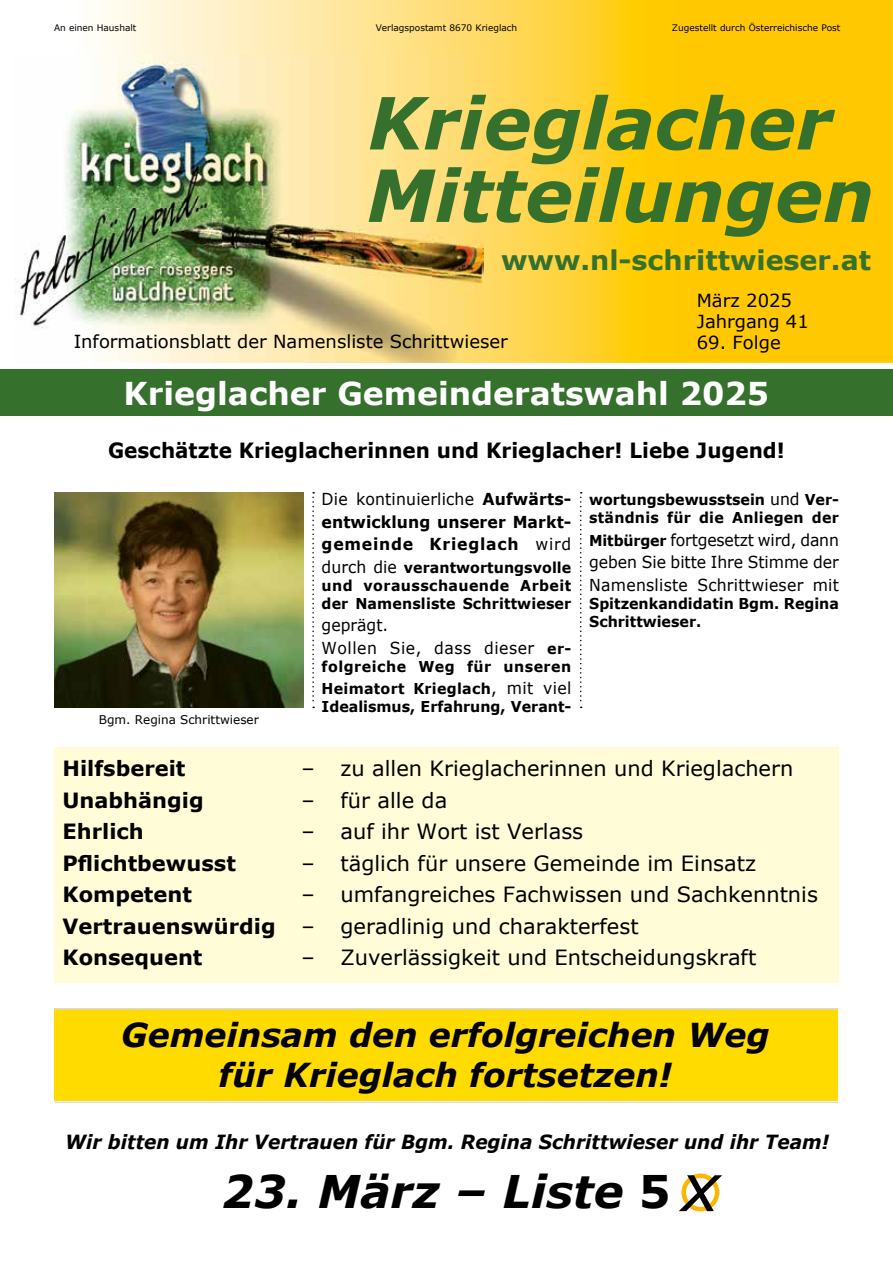
<style>
.page{position:relative;width:893px;height:1263px;background:#fff}
.page>*{position:absolute;margin:0;border:0;box-sizing:border-box;transform-origin:0 0}
.t1{font:italic 700 72px/72.4px "Verdana";color:#36702d}
.t2{font:italic 65.7px "Verdana";color:#000}
.t3{font:italic 700 45px "Verdana";color:#000}
.t4{font:italic 700 33px/39.6px "Verdana";color:#000;text-align:center}
.t5{font:700 31.5px "Verdana";color:#fff}
.t6{font:700 27px "Verdana";color:#36702d}
.t7{font:21px/31.5px "Verdana";color:#000}
.t8{font:700 21px "Verdana";color:#000;scale:.95 1}
.t9{font:700 21px "Verdana";color:#000}
.t10{font:italic 700 19.5px "Verdana";color:#000;scale:.95 1}
.t11{font:18px/21px "Verdana";color:#000}
.t12{font:16.5px/22.5px "Verdana";letter-spacing:.015em;color:#000;scale:.95 1}
.t13{font:700 16.5px/22.5px "Verdana";letter-spacing:.005em;color:#000;text-align:justify;scale:.95 1}
.t14{font:700 15px/18px "Verdana";letter-spacing:.01em;color:#000;scale:.95 1}
.t15{font:700 15px/22.5px "Verdana";letter-spacing:.035em;color:#000;scale:.95 1}
.t16{font:12px "Verdana";color:#000}
.t17{font:9px "Verdana";color:#000}
.s1{font-weight:400}
.s2{font-weight:400;font-size:16.5px}
.s3{font-weight:700;font-size:15px}
.s4{font-weight:700}
.s5{font-style:normal}
</style>
<div class="page">
<div style="left:54px;top:748px;width:785px;height:235px;background:#fffcd7"></div>
<div style="left:681px;top:1173px;width:38px;height:38px;border:4px solid #fbb600;border-radius:50%"></div>
<img style="left:54px;top:492px;width:249px;height:216px">
<svg style="left:312px;top:492px;width:2px;height:216px"></svg>
<svg style="left:580px;top:492px;width:2px;height:216px"></svg>
<svg style="left:14px;top:0;width:879px;height:363px;background:#fed12e"></svg>
<img style="left:15px;top:54px;width:468px;height:309px">
<div style="left:55px;top:1009px;width:783px;height:92px;background:#ffdb00"></div>
<hr style="left:55px;top:1008px;width:783px;height:1px;background:#d8dada">
<hr style="left:55px;top:1101px;width:783px;height:2px;background:#d8dada">
<div style="left:0;top:369px;width:893px;height:47px;background:#36702d"></div>
<p class="t17" style="left:54px;top:22px;width:84px">An einen Haushalt</p>
<p class="t17" style="left:376px;top:22px;width:143px">Verlagspostamt 8670 Krieglach</p>
<p class="t17" style="left:672px;top:22px;width:170px">Zugestellt durch Österreichische Post</p>
<h1 class="t1" style="left:367px;top:88px;width:509px">Krieglacher<br>Mitteilungen</h1>
<p class="t6" style="left:501px;top:243px;width:371px">www.nl-schrittwieser.at</p>
<p class="t11" style="left:74px;top:331px;width:436px">Informationsblatt der Namensliste Schrittwieser</p>
<p class="t11" style="left:697px;top:290px;width:113px">März 2025<br>Jahrgang 41</p>
<p class="t11" style="left:697px;top:332px;width:85px">69. Folge</p>
<h3 class="t5" style="left:124px;top:373px;width:647px">Krieglacher Gemeinderatswahl 2025</h3>
<p class="t8" style="left:108px;top:436px;width:714px">Geschätzte Krieglacherinnen und Krieglacher! Liebe Jugend!</p>
<p class="t16" style="left:99px;top:712px;width:161px">Bgm. Regina Schrittwieser</p>
<p class="t13" style="left:322px;top:488px;width:264px"><span class="s1">Die kontinuierliche</span> Aufwärts&shy;entwicklung unserer Markt&shy;gemeinde Krieglach <span class="s1">wird</span></p>
<p class="t14" style="left:322px;top:559px;width:264px;text-align:justify"><span class="s2">durch die</span> verantwortungsvolle und vorausschauende Arbeit der Namensliste Schrittwieser</p>
<p class="t12" style="left:322px;top:614px;width:264px">geprägt.<br>Wollen Sie, dass dieser <span class="s3">er-</span></p>
<p class="t15" style="left:322px;top:655px;width:264px">folgreiche Weg für unseren<br>Heimatort Krieglach<span class="s2">, mit viel</span></p>
<p class="t14" style="left:322px;top:698px;width:264px">Idealismus, Erfahrung, Verant-</p>
<p class="t14" style="left:589px;top:491px;width:264px">wortungsbewusstsein <span class="s2">und</span> Ver&shy;ständnis für die Anliegen der</p>
<p class="t12" style="left:589px;top:529px;width:264px;text-align:justify"><span class="s3">Mitbürger</span> fortgesetzt wird, dann geben Sie bitte Ihre Stimme der Namensliste Schrittwieser mit</p>
<p class="t14" style="left:589px;top:595px;width:264px">Spitzenkandidatin Bgm. Regina<br>Schrittwieser.</p>
<p class="t9" style="left:63px;top:755px;width:125px">Hilfsbereit</p>
<p class="t7" style="left:302px;top:753px;width:493px">– zu allen Krieglacherinnen und Krieglachern</p>
<p class="t9" style="left:63px;top:786px;width:143px">Unabhängig</p>
<p class="t7" style="left:302px;top:785px;width:147px">– für alle da</p>
<p class="t9" style="left:63px;top:818px;width:83px">Ehrlich</p>
<p class="t7" style="left:302px;top:816px;width:283px">– auf ihr Wort ist Verlass</p>
<p class="t9" style="left:63px;top:849px;width:175px">Pflichtbewusst</p>
<p class="t7" style="left:302px;top:848px;width:456px">– täglich für unsere Gemeinde im Einsatz</p>
<p class="t9" style="left:63px;top:881px;width:131px">Kompetent</p>
<p class="t7" style="left:62px;top:879px;width:757px;text-indent:239px">– umfangreiches Fachwissen und Sachkenntnis<br><span class="s4">Vertrauenswürdig</span> – geradlinig und charakterfest<br><span class="s4">Konsequent</span></p>
<p class="t7" style="left:301px;top:942px;width:456px">– Zuverlässigkeit und Entscheidungskraft</p>
<h3 class="t4" style="left:121px;top:1016px;width:650px">Gemeinsam den erfolgreichen Weg für Krieglach fortsetzen!</h3>
<p class="t10" style="left:65px;top:1129px;width:806px">Wir bitten um Ihr Vertrauen für Bgm. Regina Schrittwieser und ihr Team!</p>
<h2 class="t2" style="left:681px;top:1145px;width:40px">x</h2>
<h3 class="t3" style="left:222px;top:1162px;width:450px">23. März – Liste <span class="s5">5</span></h3>
</div>
